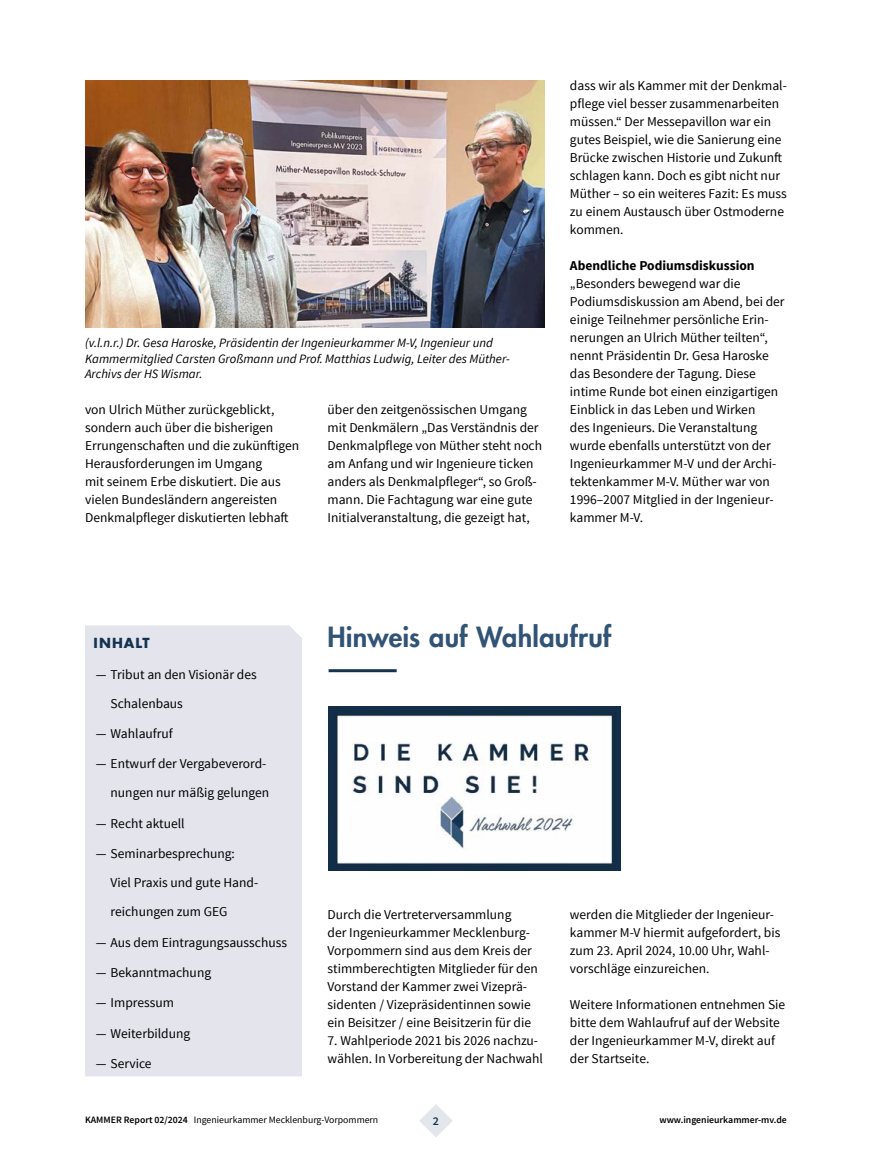
<style>
.page{position:relative;width:872px;height:1170px;background:#fff}
.page>*{position:absolute;margin:0;border:0;box-sizing:border-box;transform-origin:0 0}
.Überschrift_1{font:800 27px "Futura Std";letter-spacing:.01em;color:#315376}
.Absatz{font:13.5px/18px "Source Sans Pro";color:#000}
.Absatz-2{font:700 13.5px "Source Sans Pro";color:#000}
.t1{font:700 13.5px "Futura Std";letter-spacing:.08em;color:#133351}
.Bildunterschrift{font:italic 12.75px/15.8px "Source Sans Pro";color:#000}
.t2{font:600 12px "Source Sans Pro";color:#133351}
.t3{font:9.75px "Source Sans Pro";color:#000}
.t4{font:600 9.75px "Source Sans Pro";color:#000}
.s1{font-weight:600}
</style>
<div class="page">
<svg style="left:419px;top:1104px;width:34px;height:33px"></svg>
<img style="left:85px;top:81px;width:459px;height:246px">
<div style="left:85px;top:625px;width:217px;height:451px;background:#e3e4ec"></div>
<img style="left:328px;top:706px;width:293px;height:164px">
<hr style="left:328px;top:669px;width:68px;height:3px;background:#133351">
<p class="Bildunterschrift" style="left:85px;top:334px;width:426px">(v.l.n.r.) Dr. Gesa Haroske, Präsidentin der Ingenieurkammer M-V, Ingenieur und<br>Kammermitglied Carsten Großmann und Prof. Matthias Ludwig, Leiter des Müther-<br>Archivs der HS Wismar.</p>
<p class="Absatz" style="left:85px;top:401px;width:216px">von Ulrich Müther zurückgeblickt, sondern auch über die bisherigen Errungenschaften und die zukünftigen Herausforderungen im Umgang<br>mit seinem Erbe diskutiert. Die aus vielen Bundesländern angereisten Denkmalpfleger diskutierten lebhaft</p>
<p class="Absatz" style="left:327px;top:401px;width:216px">über den zeitgenössischen Umgang mit Denkmälern „Das Verständnis der Denkmalpflege von Müther steht noch am Anfang und wir Ingenieure ticken anders als Denkmalpfleger“, so Groß&shy;mann. Die Fachtagung war eine gute Initialveranstaltung, die gezeigt hat,</p>
<p class="Absatz" style="left:570px;top:77px;width:218px">dass wir als Kammer mit der Denkmal&shy;pflege viel besser zusammenarbeiten müssen.“ Der Messepavillon war ein gutes Beispiel, wie die Sanierung eine Brücke zwischen Historie und Zukunft schlagen kann. Doch es gibt nicht nur Müther – so ein weiteres Fazit: Es muss zu einem Austausch über Ostmoderne kommen.</p>
<p class="Absatz-2" style="left:570px;top:257px;width:186px">Abendliche Podiumsdiskussion</p>
<p class="Absatz" style="left:570px;top:275px;width:216px">„Besonders bewegend war die Podiumsdiskussion am Abend, bei der einige Teilnehmer persönliche Erin&shy;nerungen an Ulrich Müther teilten“, nennt Präsidentin Dr. Gesa Haroske das Besondere der Tagung. Diese intime Runde bot einen einzigartigen Einblick in das Leben und Wirken<br>des Ingenieurs. Die Veranstaltung wurde ebenfalls unterstützt von der Ingenieurkammer M-V und der Archi&shy;tektenkammer M-V. Müther war von 1996–2007 Mitglied in der Ingenieur&shy;kammer M-V.</p>
<p class="t1" style="left:94px;top:634px;width:58px">INHALT</p>
<p class="Absatz" style="left:111px;top:659px;width:148px;line-height:29.1px;text-indent:-15px">― Tribut an den Visionär des<br>Schalenbaus</p>
<p class="Absatz" style="left:96px;top:724px;width:79px">― Wahlaufruf</p>
<p class="Absatz" style="left:96px;top:749px;width:175px;line-height:29.1px;text-align:right">― Entwurf der Vergabeverord&shy;nungen nur mäßig gelungen</p>
<p class="Absatz" style="left:96px;top:814px;width:90px">― Recht aktuell</p>
<p class="Absatz" style="left:111px;top:839px;width:149px;line-height:29.1px;text-indent:-15px">― Seminarbesprechung:<br>Viel Praxis und gute Hand&shy;reichungen zum GEG</p>
<p class="Absatz" style="left:96px;top:933px;width:193px">― Aus dem Eintragungsausschuss</p>
<p class="Absatz" style="left:96px;top:963px;width:117px">― Bekanntmachung</p>
<p class="Absatz" style="left:96px;top:993px;width:80px">― Impressum</p>
<p class="Absatz" style="left:96px;top:1024px;width:96px">― Weiterbildung</p>
<p class="Absatz" style="left:96px;top:1054px;width:57px">― Service</p>
<p class="Überschrift_1" style="left:327px;top:619px;width:285px">Hinweis auf Wahlaufruf</p>
<p class="Absatz" style="left:327px;top:905px;width:212px">Durch die Vertreterversammlung<br>der Ingenieurkammer Mecklenburg-Vorpommern sind aus dem Kreis der stimmberechtigten Mitglieder für den Vorstand der Kammer zwei Vizeprä&shy;sidenten / Vizepräsidentinnen sowie ein Beisitzer / eine Beisitzerin für die</p>
<p class="Absatz" style="left:327px;top:1031px;width:217px">7. Wahlperiode 2021 bis 2026 nachzu&shy;wählen. In Vorbereitung der Nachwahl</p>
<p class="Absatz" style="left:570px;top:905px;width:212px">werden die Mitglieder der Ingenieur&shy;kammer M-V hiermit aufgefordert, bis zum 23. April 2024, 10.00 Uhr, Wahl&shy;vorschläge einzureichen.</p>
<p class="Absatz" style="left:570px;top:995px;width:217px">Weitere Informationen entnehmen Sie bitte dem Wahlaufruf auf der Website der Ingenieurkammer M-V, direkt auf der Startseite.</p>
<p class="t3" style="left:85px;top:1113px;width:295px"><span class="s1">KAMMER Report 02/2024</span> Ingenieurkammer Mecklenburg-Vorpommern</p>
<p class="t2" style="left:433px;top:1112px;width:8px">2</p>
<p class="t4" style="left:659px;top:1113px;width:129px">www.ingenieurkammer-mv.de</p>
</div>
